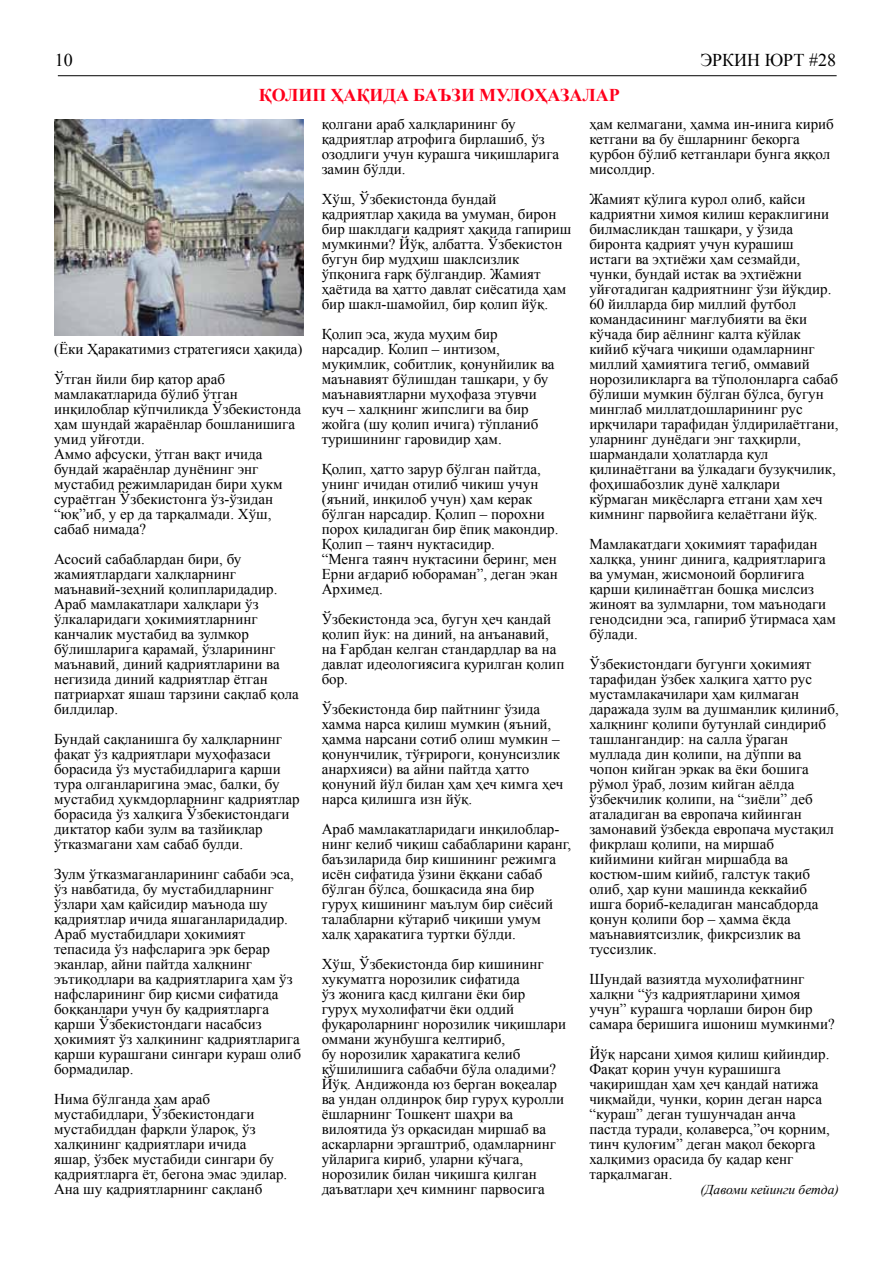
<style>
.page{position:relative;width:893px;height:1263px;background:#fff}
.page>*{position:absolute;margin:0;border:0;box-sizing:border-box;transform-origin:0 0}
.t1{font:700 18px "Times New Roman";color:#ff001c}
.t2{font:18px "Times New Roman";color:#000}
.t3{font:15px/15px "Times New Roman";color:#000}
.t4{font:italic 13.5px "Times New Roman";color:#000}
</style>
<div class="page">
<hr style="left:58px;top:75px;width:779px;height:1px;background:#000">
<img style="left:55px;top:120px;width:249px;height:216px">
<p class="t2" style="left:55px;top:48px;width:19px">10</p>
<p class="t2" style="left:700px;top:48px;width:137px">ЭРКИН ЮРТ #28</p>
<p class="t1" style="left:259px;top:83px;width:362px">Қолип ҳақида баъзи мулоҳазалар</p>
<p class="t3" style="left:54px;top:334px;width:250px;line-height:30px">(Ёки Ҳаракатимиз стратегияси ҳақида)<br>Ўтган йили бир қатор араб</p>
<p class="t3" style="left:54px;top:386px;width:249px">мамлакатларида бўлиб ўтган инқилоблар кўпчиликда Ўзбекистонда ҳам шундай жараёнлар бошланишига умид уйғотди.<br>Аммо афсуски, ўтган вақт ичида бундай жараёнлар дунёнинг энг мустабид режимларидан бири ҳукм сураётган Ўзбекистонга ўз-ўзидан “юқ”иб, у ер да тарқалмади. Хўш, сабаб нимада?</p>
<p class="t3" style="left:54px;top:551px;width:246px">Асосий сабаблардан бири, бу жамиятлардаги халқларнинг маънавий-зеҳний қолипларидадир.<br>Араб мамлакатлари халқлари ўз ўлкаларидаги ҳокимиятларнинг канчалик мустабид ва зулмкор бўлишларига қарамай, ўзларининг маънавий, диний қадриятларини ва негизида диний кадриятлар ётган патриархат яшаш тарзини сақлаб қола билдилар.</p>
<p class="t3" style="left:54px;top:731px;width:247px">Бундай сақланишга бу халқларнинг фақат ўз қадриятлари муҳофазаси борасида ўз мустабидларига қарши тура олганларигина эмас, балки, бу мустабид ҳукмдорларнинг қадриятлар борасида ўз халқига Ўзбекистондаги диктатор каби зулм ва тазйиқлар ўтказмагани хам сабаб булди.</p>
<p class="t3" style="left:54px;top:866px;width:248px">Зулм ўтказмаганларининг сабаби эса, ўз навбатида, бу мустабидларнинг ўзлари ҳам қайсидир маънода шу қадриятлар ичида яшаганларидадир.<br>Араб мустабидлари ҳокимият тепасида ўз нафсларига эрк берар эканлар, айни пайтда халқнинг эътиқодлари ва қадриятларига ҳам ўз нафсларининг бир қисми сифатида боққанлари учун бу қадриятларга қарши Ўзбекистондаги насабсиз ҳокимият ўз халқининг қадриятларига қарши курашгани сингари кураш олиб бормадилар.</p>
<p class="t3" style="left:54px;top:1091px;width:235px">Нима бўлганда ҳам aраб мустабидлари, Ўзбекистондаги мустабиддан фарқли ўлароқ, ўз халқининг қадриятлари ичида<br>яшар, ўзбек мустабиди сингари бу қадриятларга ёт, бегона эмас эдилар.<br>Ана шу қадриятларнинг сақланб</p>
<p class="t3" style="left:322px;top:116px;width:239px">қолгани араб халқларининг бу қадриятлар атрофига бирлашиб, ўз озодлиги учун курашга чиқишларига замин бўлди.</p>
<p class="t3" style="left:322px;top:191px;width:251px">Хўш, Ўзбекистонда бундай қадриятлар ҳақида ва умуман, бирон бир шаклдаги қадрият ҳақида гапириш мумкинми? Йўқ, албатта. Ўзбекистон бугун бир мудҳиш шаклсизлик ўпқонига ғарқ бўлгандир. Жамият ҳаётида ва ҳатто давлат сиёсатида ҳам бир шакл-шамойил, бир қолип йўқ.</p>
<p class="t3" style="left:322px;top:326px;width:234px">Қолип эса, жуда муҳим бир нарсадир. Колип – интизом, муқимлик, собитлик, қонунйилик ва маънавият бўлишдан ташқари, у бу маънавиятларни муҳофаза этувчи куч – халқнинг жипслиги ва бир жойга (шу қолип ичига) тўпланиб туришининг гаровидир ҳам.</p>
<p class="t3" style="left:322px;top:461px;width:238px">Қолип, ҳатто зарур бўлган пайтда, унинг ичидан отилиб чикиш учун (яъний, инқилоб учун) ҳам керак бўлган нарсадир. Қолип – порохни порох қиладиган бир ёпиқ макондир.<br>Қолип – таянч нуқтасидир.<br>“Менга таянч нуқтасини беринг, мен<br>Ерни ағдариб юбораман”, деган экан<br>Архимед.</p>
<p class="t3" style="left:322px;top:611px;width:244px">Ўзбекистонда эса, бугун ҳеч қандай қолип йук: на диний, на анъанавий, на Ғарбдан келган стандардлар ва на давлат идеологиясига қурилган қолип бор.</p>
<p class="t3" style="left:322px;top:701px;width:243px">Ўзбекистонда бир пайтнинг ўзида хамма нарса қилиш мумкин (яъний, ҳамма нарсани сотиб олиш мумкин – қонунчилик, тўғрироги, қонунсизлик анархияси) ва айни пайтда ҳатто қонуний йўл билан ҳам ҳеч кимга ҳеч нарса қилишга изн йўқ.</p>
<p class="t3" style="left:322px;top:821px;width:251px">Араб мамлакатларидаги инқилоблар&shy;нинг келиб чиқиш сабабларини қаранг, баъзиларида бир кишининг режимга исён сифатида ўзини ёққани сабаб бўлган бўлса, бошқасида яна бир гуруҳ кишининг маълум бир сиёсий талабларни кўтариб чиқиши умум халқ ҳаракатига туртки бўлди.</p>
<p class="t3" style="left:322px;top:956px;width:246px">Хўш, Ўзбекистонда бир кишининг хукуматга норозилик сифатида<br>ўз жонига қасд қилгани ёки бир<br>гуруҳ мухолифатчи ёки оддий фуқароларнинг норозилик чиқишлари оммани жунбушга келтириб,<br>бу норозилик ҳаракатига келиб қўшилишига сабабчи бўла оладими?<br>Йўқ. Андижонда юз берган воқеалар ва ундан олдинроқ бир гуруҳ қуролли ёшларнинг Тошкент шаҳри ва вилоятида ўз орқасидан миршаб ва аскарларни эргаштриб, одамларнинг уйларига кириб, уларни кўчага, норозилик билан чиқишга қилган даъватлари ҳеч кимнинг парвосига</p>
<p class="t3" style="left:589px;top:116px;width:246px">ҳам келмагани, ҳамма ин-инига кириб кетгани ва бу ёшларнинг бекорга қурбон бўлиб кетганлари бунга яққол мисолдир.</p>
<p class="t3" style="left:589px;top:191px;width:251px">Жамият қўлига курол олиб, кайси кадриятни химоя килиш кераклигини билмасликдан ташқари, у ўзида биронта қадрият учун курашиш истаги ва эҳтиёжи ҳам сезмайди, чунки, бундай истак ва эҳтиёжни уйғотадиган қадриятнинг ўзи йўқдир.<br>60 йилларда бир миллий футбол командасининг мағлубияти ва ёки кўчада бир аёлнинг калта кўйлак кийиб кўчага чиқиши одамларнинг миллий ҳамиятига тегиб, оммавий норозиликларга ва тўполонларга сабаб бўлиши мумкин бўлган бўлса, бугун минглаб миллатдошларининг рус ирқчилари тарафидан ўлдирилаётгани, уларнинг дунёдаги энг таҳқирли, шармандали ҳолатларда қул қилинаётгани ва ўлкадаги бузуқчилик, фоҳишабозлик дунё халқлари кўрмаган миқёсларга етгани ҳам хеч кимнинг парвойига келаётгани йўқ.</p>
<p class="t3" style="left:589px;top:536px;width:248px">Мамлакатдаги ҳокимият тарафидан халққа, унинг динига, қадриятларига ва умуман, жисмоноий борлиғига қарши қилинаётган бошқа мислсиз жиноят ва зулмларни, том маънодаги генодсидни эса, гапириб ўтирмаса ҳам бўлади.</p>
<p class="t3" style="left:589px;top:656px;width:251px">Ўзбекистондаги бугунги ҳокимият тарафидан ўзбек халқига ҳатто рус мустамлакачилари ҳам қилмаган даражада зулм ва душманлик қилиниб, халқнинг қолипи бутунлай синдириб ташлангандир: на салла ўраган муллада дин қолипи, на дўппи ва чопон кийган эркак ва ёки бошига рўмол ўраб, лозим кийган аёлда ўзбекчилик қолипи, на “зиёли” деб аталадиган ва европача кийинган замонавий ўзбекда европача мустақил фикрлаш қолипи, на миршаб кийимини кийган миршабда ва костюм-шим кийиб, галстук тақиб олиб, ҳар куни машинда кеккайиб ишга бориб-келадиган мансабдорда қонун қолипи бор – ҳамма ёқда маънавиятсизлик, фикрсизлик ва туссизлик.</p>
<p class="t3" style="left:589px;top:971px;width:247px">Шундай вазиятда мухолифатнинг халқни “ўз кадриятларини ҳимоя учун” курашга чорлаши бирон бир самара беришига ишониш мумкинми?</p>
<p class="t3" style="left:589px;top:1046px;width:242px">Йўқ нарсани ҳимоя қилиш қийиндир.<br>Фақат қорин учун курашишга чақиришдан ҳам ҳеч қандай натижа чиқмайди, чунки, қорин деган нарса “кураш” деган тушунчадан анча пастда туради, қолаверса,”оч қорним, тинч қулоғим” деган мақол бекорга халқимиз орасида бу қадар кенг тарқалмаган.</p>
<p class="t4" style="left:700px;top:1180px;width:140px">(Давоми кейинги бетда)</p>
</div>
